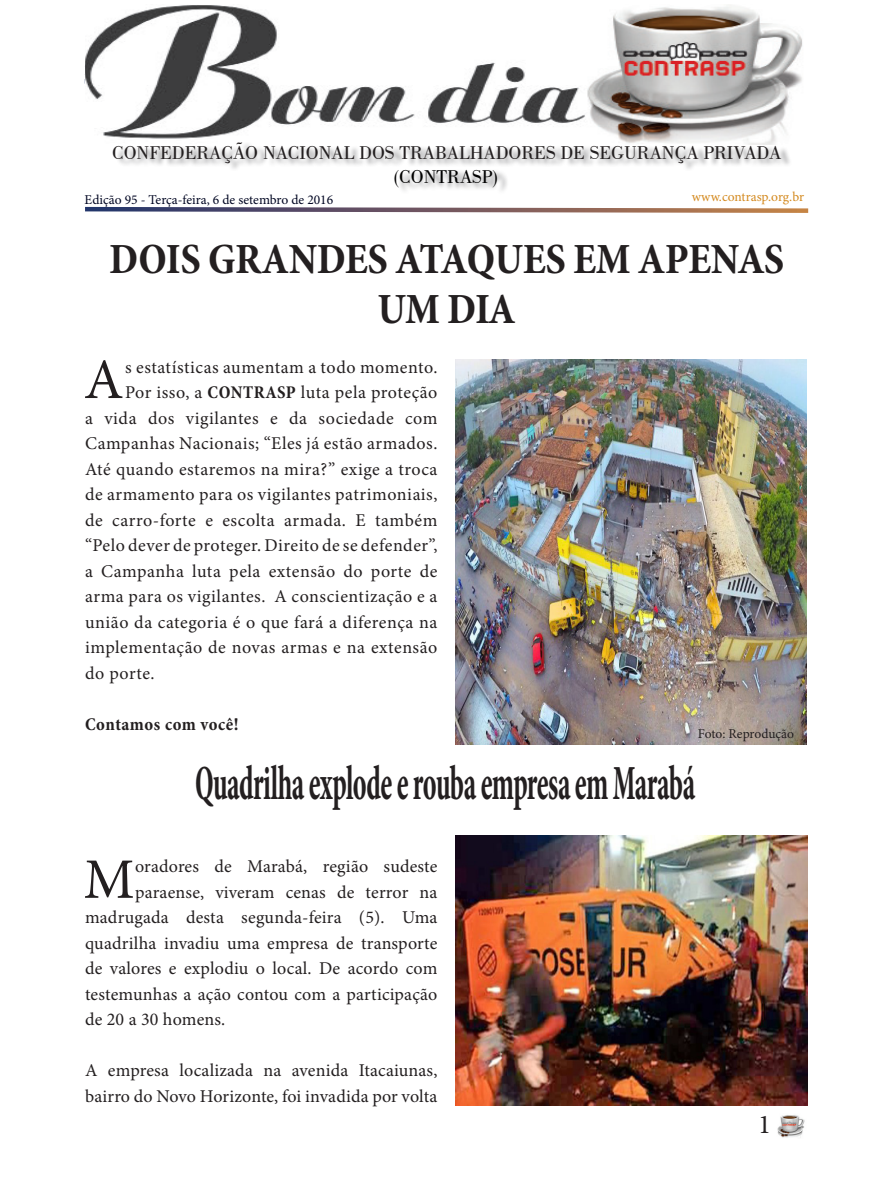
<style>
.page{position:relative;width:893px;height:1191px;background:#fff}
.page>*{position:absolute;margin:0;border:0;box-sizing:border-box;transform-origin:0 0}
.t1{font:57.3px "Minion Pro";color:#231f20}
.t2{font:700 condensed 49.65px "Minion Pro";letter-spacing:-.02em;color:#231f20;scale:.57 1}
.t3{font:700 condensed 43.5px/49.5px "Minion Pro";letter-spacing:-.01em;color:#231f20;text-align:center}
.t4{font:27px "Minion Pro";color:#231f20}
.t5{font:19.5px/23.4px "Bodoni BT";color:#231f20;text-align:center}
.t6{font:18px/25.5px "Minion Pro";letter-spacing:.02em;color:#231f20}
.t7{font:700 condensed 18px "Minion Pro";letter-spacing:.03em;color:#231f20}
.t8{font:13.5px "Minion Pro";color:#000622}
.t9{font:13.5px "Minion Pro";letter-spacing:-.005em;color:#d48a20}
.t10{font:13.5px "Minion Pro";letter-spacing:-.005em;color:#231f20}
.s1{color:#000}
.s2{font-weight:700;font-stretch:condensed}
</style>
<div class="page">
<img style="left:777px;top:1115px;width:28px;height:23px">
<img style="left:85px;top:5px;width:718px;height:137px">
<div style="left:117px;top:142px;width:676px;height:53px;background:#5f5f62;opacity:.75"></div>
<svg style="left:85px;top:206px;width:724px;height:7px"></svg>
<img style="left:455px;top:359px;width:351px;height:385px">
<img style="left:455px;top:836px;width:353px;height:270px">
<p class="t5" style="left:112px;top:141px;width:671px">CONFEDERAÇÃO NACIONAL DOS TRABALHADORES DE SEGURANÇA PRIVADA <span class="s1">(CONTRASP)</span></p>
<p class="t8" style="left:85px;top:191px;width:250px">Edição 95 - Terça-feira, 6 de setembro de 2016</p>
<p class="t9" style="left:692px;top:188px;width:114px">www.contrasp.org.br</p>
<p class="t3" style="left:109px;top:234px;width:677px">DOIS GRANDES ATAQUES EM APENAS<br>UM DIA</p>
<p class="t1" style="left:84px;top:341px;width:41px">A</p>
<p class="t6" style="left:125px;top:354px;width:314px">s estatísticas aumentam a todo momento.</p>
<p class="t6" style="left:125px;top:379px;width:314px">Por isso, a <span class="s2">CONTRASP</span> luta pela proteção</p>
<p class="t6" style="left:85px;top:405px;width:354px">a vida dos vigilantes e da sociedade com</p>
<p class="t6" style="left:85px;top:430px;width:354px">Campanhas Nacionais; “Eles já estão armados.</p>
<p class="t6" style="left:85px;top:456px;width:354px">Até quando estaremos na mira?” exige a troca</p>
<p class="t6" style="left:85px;top:481px;width:354px">de armamento para os vigilantes patrimoniais,</p>
<p class="t6" style="left:85px;top:507px;width:354px">de carro-forte e escolta armada. E também</p>
<p class="t6" style="left:85px;top:532px;width:354px">“Pelo dever de proteger. Direito de se defender”,</p>
<p class="t6" style="left:85px;top:558px;width:354px">a Campanha luta pela extensão do porte de</p>
<p class="t6" style="left:85px;top:583px;width:354px">arma para os vigilantes. A conscientização e a</p>
<p class="t6" style="left:85px;top:609px;width:354px">união da categoria é o que fará a diferença na</p>
<p class="t6" style="left:85px;top:634px;width:354px">implementação de novas armas e na extensão</p>
<p class="t6" style="left:85px;top:660px;width:71px">do porte.</p>
<p class="t7" style="left:85px;top:711px;width:155px">Contamos com você!</p>
<p class="t2" style="left:195px;top:749px;width:879px">Quadrilha explode e rouba empresa em Marabá</p>
<p class="t10" style="left:698px;top:724px;width:98px">Foto: Reprodução</p>
<p class="t1" style="left:84px;top:841px;width:52px">M</p>
<p class="t6" style="left:135px;top:854px;width:304px">oradores de Marabá, região sudeste</p>
<p class="t6" style="left:135px;top:879px;width:304px">paraense, viveram cenas de terror na</p>
<p class="t6" style="left:85px;top:905px;width:354px">madrugada desta segunda-feira (5). Uma</p>
<p class="t6" style="left:85px;top:930px;width:354px">quadrilha invadiu uma empresa de transporte</p>
<p class="t6" style="left:85px;top:956px;width:354px">de valores e explodiu o local. De acordo com</p>
<p class="t6" style="left:85px;top:981px;width:354px">testemunhas a ação contou com a participação</p>
<p class="t6" style="left:85px;top:1007px;width:142px">de 20 a 30 homens.</p>
<p class="t6" style="left:85px;top:1058px;width:354px">A empresa localizada na avenida Itacaiunas, bairro do Novo Horizonte, foi invadida por volta</p>
<p class="t4" style="left:758px;top:1106px;width:14px">1</p>
</div>
